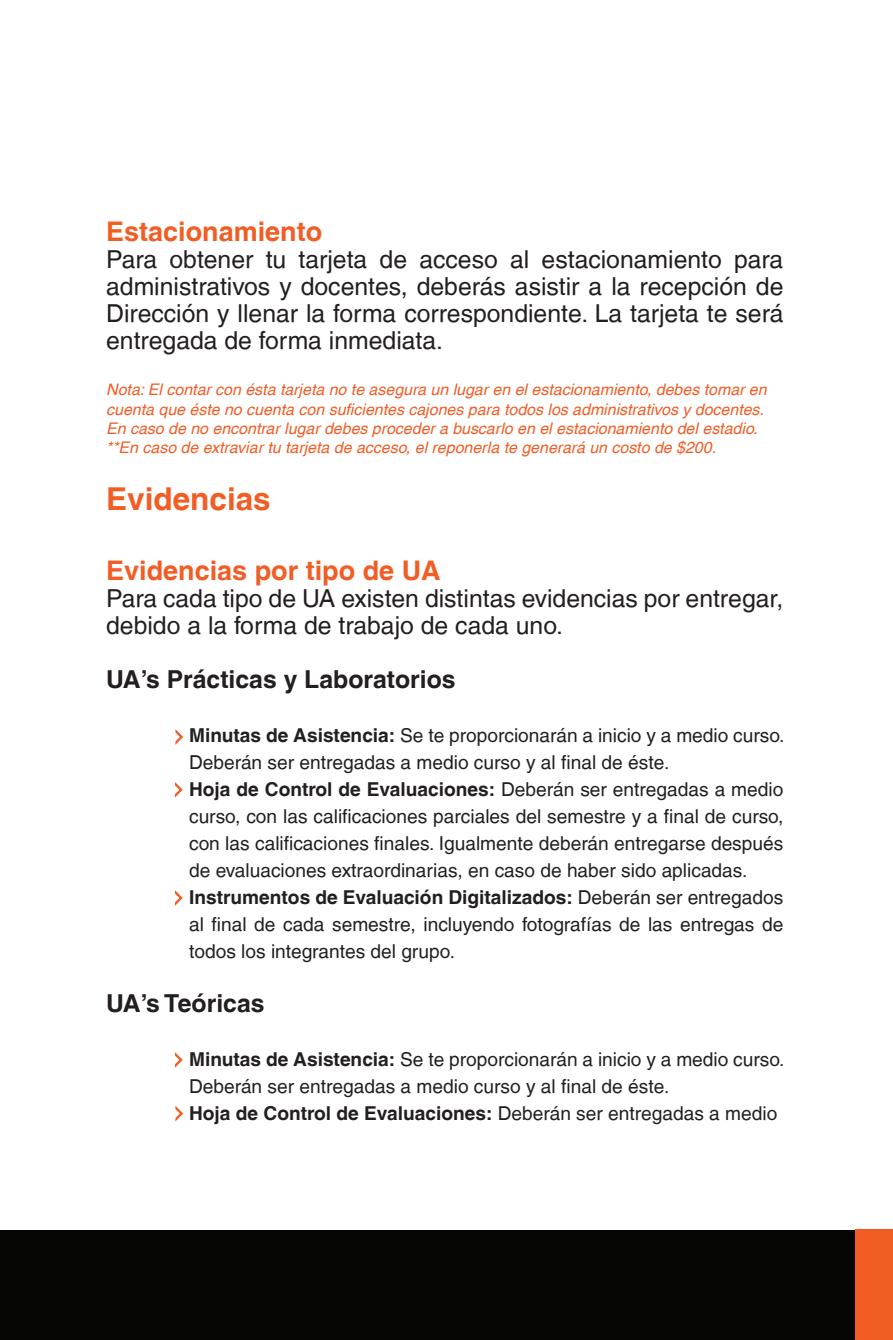
<style>
.page{position:relative;width:893px;height:1340px;background:#fff}
.page>*{position:absolute;margin:0;border:0;box-sizing:border-box;transform-origin:0 0}
.t1{font:700 31.5px "Helvetica LT";color:#f15e25}
.t2{font:700 27px "Helvetica LT";color:#f15e25}
.t3{font:24.75px/27px "Helvetica LT";color:#231f20;text-align:justify}
.t4{font:700 24.75px "Helvetica LT";color:#231f20}
.t5{font:19.12px/27px "Helvetica LT";color:#231f20}
.t6{font:italic 15.97px/19.1px "Helvetica LT";color:#f15c24}
.s1{font-weight:700}
</style>
<div class="page">
<div style="left:0;top:1230px;width:888px;height:109px;background:#050504"></div>
<div style="left:855px;top:1229px;width:38px;height:110px;background:#f15c24"></div>
<svg style="left:175px;top:729px;width:8px;height:15px"></svg>
<svg style="left:175px;top:782px;width:8px;height:15px"></svg>
<svg style="left:175px;top:1106px;width:8px;height:15px"></svg>
<svg style="left:175px;top:1052px;width:8px;height:15px"></svg>
<svg style="left:175px;top:890px;width:8px;height:15px"></svg>
<h2 class="t2" style="left:106px;top:215px;width:218px">Estacionamiento</h2>
<p class="t3" style="left:106px;top:246px;width:679px">Para obtener tu tarjeta de acceso al estacionamiento para administrativos y docentes, deberás asistir a la recepción de Dirección y llenar la forma correspondiente. La tarjeta te será entregada de forma inmediata.</p>
<p class="t6" style="left:106px;top:380px;width:662px">Nota: El contar con ésta tarjeta no te asegura un lugar en el estacionamiento, debes tomar en cuenta que éste no cuenta con suficientes cajones para todos los administrativos y docentes.<br>En caso de no encontrar lugar debes proceder a buscarlo en el estacionamiento del estadio. **En caso de extraviar tu tarjeta de acceso, el reponerla te generará un costo de $200.</p>
<h1 class="t1" style="left:106px;top:479px;width:166px">Evidencias</h1>
<h2 class="t2" style="left:106px;top:554px;width:336px">Evidencias por tipo de UA</h2>
<p class="t3" style="left:106px;top:585px;width:679px">Para cada tipo de UA existen distintas evidencias por entregar, debido a la forma de trabajo de cada uno.</p>
<p class="t4" style="left:106px;top:664px;width:351px">UA’s Prácticas y Laboratorios</p>
<p class="t5" style="left:189px;top:722px;width:597px"><span class="s1">Minutas de Asistencia:</span> Se te proporcionarán a inicio y a medio curso.<br>Deberán ser entregadas a medio curso y al final de éste.<br><span class="s1">Hoja de Control de Evaluaciones:</span> Deberán ser entregadas a medio curso, con las calificaciones parciales del semestre y a final de curso, con las calificaciones finales. Igualmente deberán entregarse después de evaluaciones extraordinarias, en caso de haber sido aplicadas.<br><span class="s1">Instrumentos de Evaluación Digitalizados:</span> Deberán ser entregados al final de cada semestre, incluyendo fotografías de las entregas de todos los integrantes del grupo.</p>
<p class="t4" style="left:106px;top:988px;width:160px">UA’s Teóricas</p>
<p class="t5" style="left:189px;top:1046px;width:597px"><span class="s1">Minutas de Asistencia:</span> Se te proporcionarán a inicio y a medio curso.<br>Deberán ser entregadas a medio curso y al final de éste.<br><span class="s1">Hoja de Control de Evaluaciones:</span> Deberán ser entregadas a medio</p>
</div>
